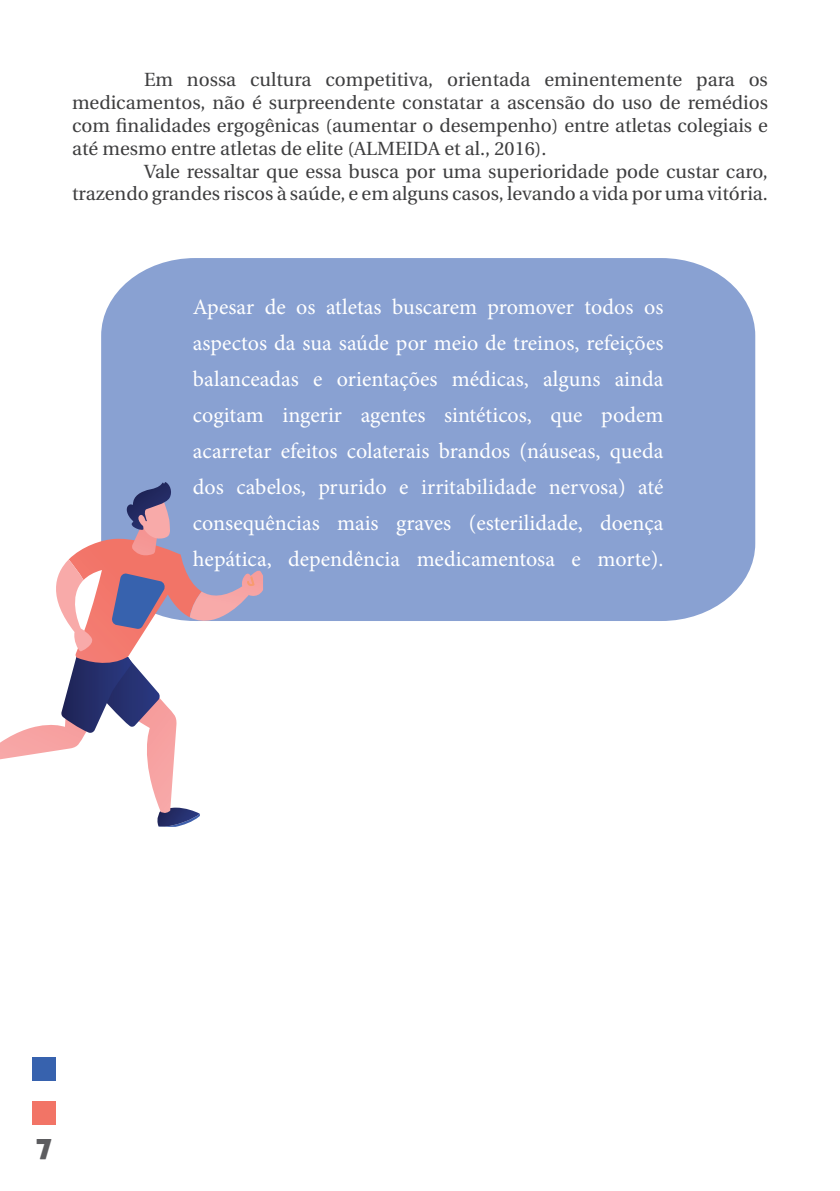
<style>
.page{position:relative;width:840px;height:1191px;background:#fff}
.page>*{position:absolute;margin:0;border:0;box-sizing:border-box;transform-origin:0 0}
.t1{font:22px/36px "Minion Pro";color:#fff;text-align:justify}
.t2{font:800 20px "moon get";color:#5c5c5f}
.t3{font:19px/22.8px "Heuristica";color:#3e3e3f;text-align:justify}
</style>
<div class="page">
<div style="left:33px;top:1057px;width:23px;height:23px;background:#3762ae"></div>
<div style="left:33px;top:1101px;width:23px;height:23px;background:#f27466"></div>
<div style="left:101px;top:258px;width:653px;height:363px;background:#89a1d2"></div>
<svg style="left:0;top:482px;width:263px;height:345px"></svg>
<p class="t3" style="left:72px;top:69px;width:697px;text-indent:72px">Em nossa cultura competitiva, orientada eminentemente para os medicamentos, não é surpreendente constatar a ascensão do uso de remédios com finalidades ergogênicas (aumentar o desempenho) entre atletas colegiais e até mesmo entre atletas de elite (ALMEIDA et al., 2016).</p>
<p class="t3" style="left:72px;top:160px;width:697px;text-align:right">Vale ressaltar que essa busca por uma superioridade pode custar caro, trazendo grandes riscos à saúde, e em alguns casos, levando a vida por uma vitória.</p>
<p class="t1" style="left:193px;top:289px;width:471px">Apesar de os atletas buscarem promover todos os aspectos da sua saúde por meio de treinos, refeições balanceadas e orientações médicas, alguns ainda cogitam ingerir agentes sintéticos, que podem acarretar efeitos colaterais brandos (náuseas, queda dos cabelos, prurido e irritabilidade nervosa) até consequências mais graves (esterilidade, doença hepática, dependência medicamentosa e morte).</p>
<p class="t2" style="left:37px;top:1136px;width:17px">7</p>
</div>
